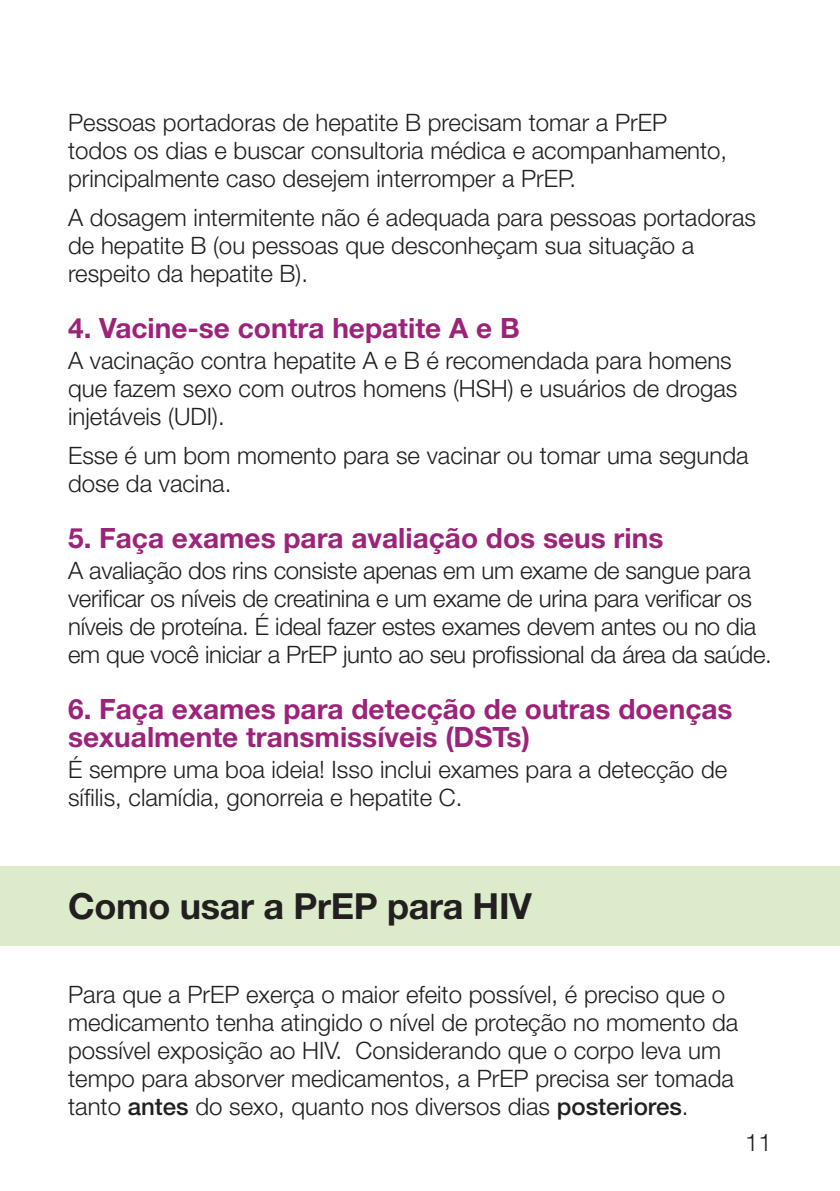
<style>
.page{position:relative;width:840px;height:1191px;background:#fff}
.page>*{position:absolute;margin:0;border:0;box-sizing:border-box;transform-origin:0 0}
.t1{font:700 36px "Helvetica Neue LT Std";letter-spacing:-.01em;color:#231f20}
.t2{font:700 28px/28px "Helvetica Neue LT Std";color:#9d237a}
.t3{font:300 24px/28px "Helvetica Neue LT Std";color:#231f20}
.s1{font-weight:500}
</style>
<div class="page">
<div style="left:0;top:866px;width:839px;height:79px;background:#dceccb"></div>
<p class="t3" style="left:68px;top:107px;width:660px">Pessoas portadoras de hepatite B precisam tomar a PrEP todos os dias e buscar consultoria médica e acompanhamento, principalmente caso desejem interromper a PrEP.</p>
<p class="t3" style="left:68px;top:203px;width:689px">A dosagem intermitente não é adequada para pessoas portadoras de hepatite B (ou pessoas que desconheçam sua situação a respeito da hepatite B).</p>
<p class="t2" style="left:68px;top:313px;width:453px">4. Vacine-se contra hepatite A e B</p>
<p class="t3" style="left:68px;top:346px;width:670px">A vacinação contra hepatite A e B é recomendada para homens que fazem sexo com outros homens (HSH) e usuários de drogas injetáveis (UDI).</p>
<p class="t3" style="left:68px;top:441px;width:681px">Esse é um bom momento para se vacinar ou tomar uma segunda dose da vacina.</p>
<p class="t2" style="left:68px;top:523px;width:596px">5. Faça exames para avaliação dos seus rins</p>
<p class="t3" style="left:68px;top:556px;width:705px">A avaliação dos rins consiste apenas em um exame de sangue para verificar os níveis de creatinina e um exame de urina para verificar os níveis de proteína. É ideal fazer estes exames devem antes ou no dia em que você iniciar a PrEP junto ao seu profissional da área da saúde.</p>
<p class="t2" style="left:68px;top:694px;width:665px">6. Faça exames para detecção de outras doenças sexualmente transmissíveis (DSTs)</p>
<p class="t3" style="left:68px;top:755px;width:660px">É sempre uma boa ideia! Isso inclui exames para a detecção de sífilis, clamídia, gonorreia e hepatite C.</p>
<p class="t1" style="left:68px;top:883px;width:465px">Como usar a PrEP para HIV</p>
<p class="t3" style="left:68px;top:979px;width:671px">Para que a PrEP exerça o maior efeito possível, é preciso que o medicamento tenha atingido o nível de proteção no momento da possível exposição ao HIV. Considerando que o corpo leva um tempo para absorver medicamentos, a PrEP precisa ser tomada tanto <span class="s1">antes</span> do sexo, quanto nos diversos dias <span class="s1">posteriores</span>.</p>
<p class="t3" style="left:744px;top:1128px;width:28px">11</p>
</div>
